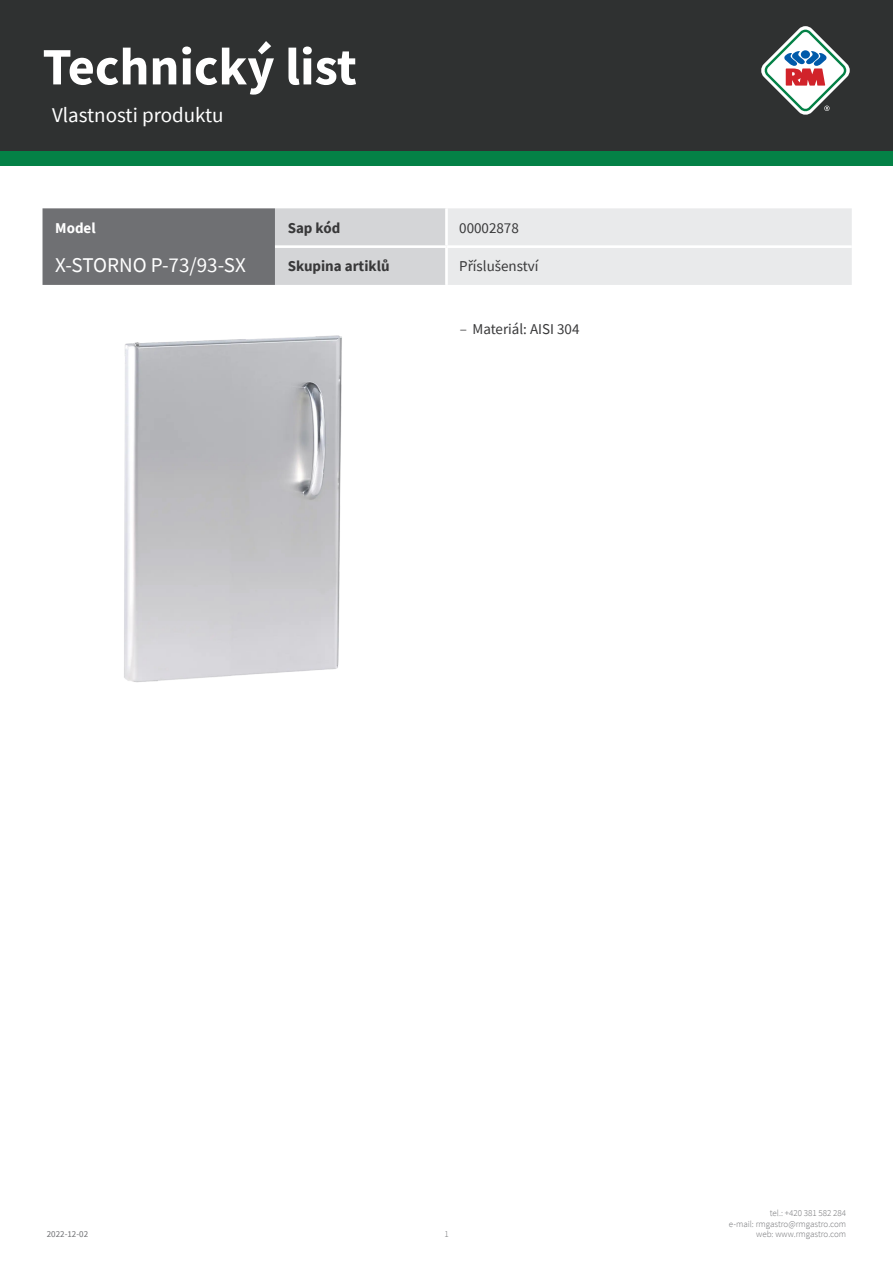
<style>
.page{position:relative;width:893px;height:1263px;background:#fff}
.page>*{position:absolute;margin:0;border:0;box-sizing:border-box;transform-origin:0 0}
.t1{font:700 52.5px "Source Sans Pro";color:#fff}
.kapitola{font:21px "Source Sans Pro";color:#fff}
.tabulka_-_headline{font:21px "Source Sans Pro";color:#fff}
.tabulka_-_text{font:15px "Source Sans Pro";color:#383839}
.tabulka_-_text-2{font:700 15px "Source Sans Pro";color:#383839}
.tabulka_-_text-3{font:700 15px "Source Sans Pro";color:#fff}
.t2{font:300 9px/10.8px "Source Sans Pro";color:#6f7073;text-align:right}
.t3{font:9px "Source Sans Pro";color:#6f7073}
.s1{font-weight:300}
</style>
<div class="page">
<div style="left:0;top:0;width:893px;height:166px;background:#048146"></div>
<div style="left:0;top:0;width:893px;height:151px;background:#2f3131"></div>
<svg style="left:761px;top:26px;width:89px;height:89px"></svg>
<img style="left:124px;top:335px;width:218px;height:348px">
<svg style="left:43px;top:208px;width:809px;height:77px;background:#c0c1c3"></svg>
<hr style="left:445px;top:208px;width:3px;height:37px;background:#fff">
<hr style="left:275px;top:245px;width:171px;height:3px;background:#fff">
<hr style="left:446px;top:245px;width:406px;height:3px;background:#fff">
<hr style="left:445px;top:248px;width:3px;height:37px;background:#fff">
<h1 class="t1" style="left:43px;top:31px;width:316px">Technický list</h1>
<p class="kapitola" style="left:52px;top:101px;width:173px">Vlastnosti produktu</p>
<p class="tabulka_-_text-3" style="left:55px;top:218px;width:42px">Model</p>
<p class="tabulka_-_text-2" style="left:288px;top:218px;width:54px">Sap kód</p>
<p class="tabulka_-_text" style="left:459px;top:219px;width:61px">00002878</p>
<p class="tabulka_-_headline" style="left:55px;top:251px;width:192px">X-STORNO P-73/93-SX</p>
<p class="tabulka_-_text-2" style="left:288px;top:256px;width:103px">Skupina artiklů</p>
<p class="tabulka_-_text" style="left:459px;top:257px;width:81px">Příslušenství</p>
<p class="tabulka_-_text" style="left:460px;top:320px;width:121px"><span class="s1">–</span> Materiál: AISI 304</p>
<p class="t3" style="left:47px;top:1229px;width:43px">2022-12-02</p>
<p class="t2" style="left:444px;top:1229px;width:6px">1</p>
<p class="t2" style="left:729px;top:1207px;width:119px">tel.: +420 381 582 284<br>e-mail: rmgastro@rmgastro.com web: www.rmgastro.com</p>
</div>
